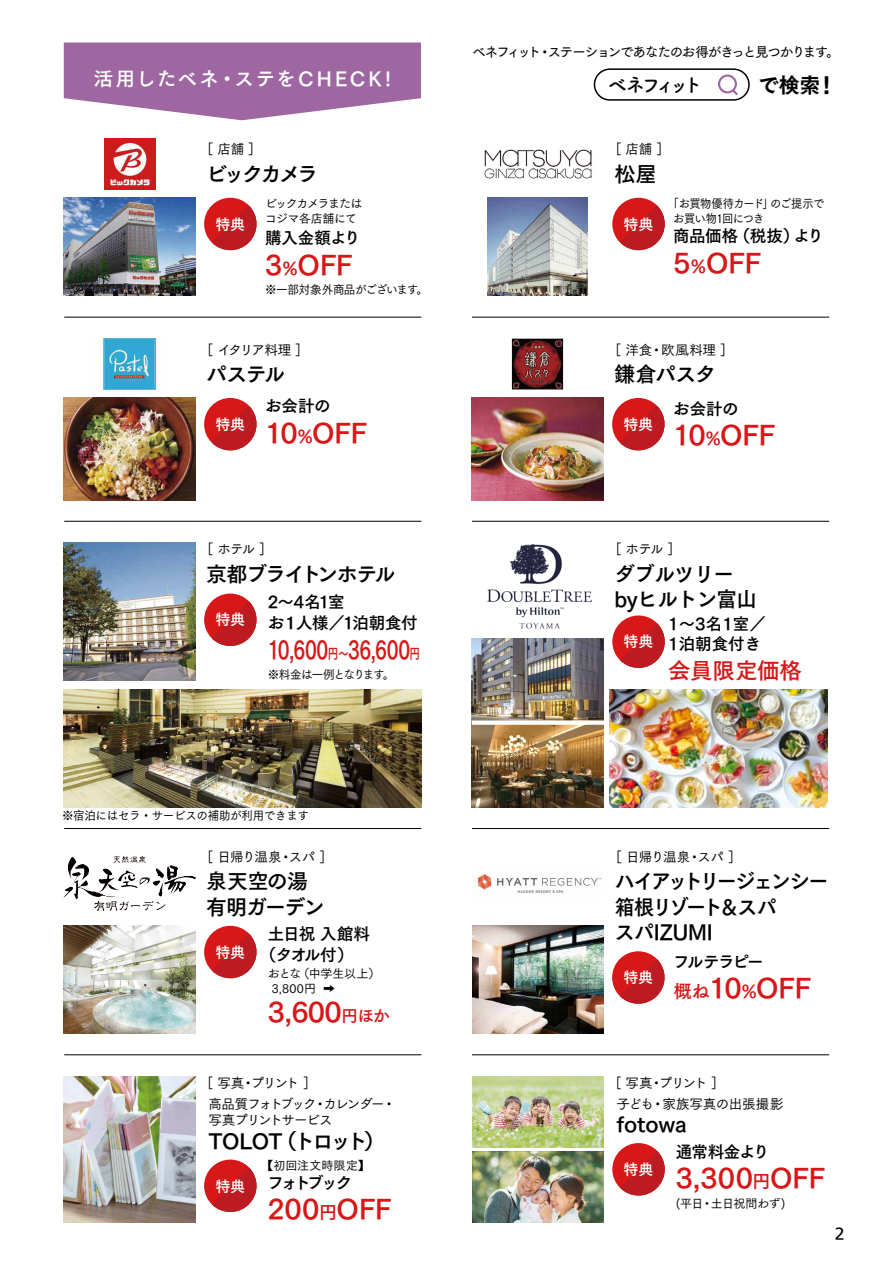
<style>
.page{position:relative;width:893px;height:1263px;background:#fff}
.page>*{position:absolute;margin:0;border:0;box-sizing:border-box;transform-origin:0 0}
.t1{font:27px "Tsuku Go Pro B";color:#d71718}
.t2{font:24.9px "Tsuku Go Pro B";letter-spacing:-.02em;color:#d71718;scale:.74 1}
.t3{font:22.5px "Tsuku Go Pro B";letter-spacing:-.015em;color:#d71718}
.t4{font:21px/25.5px "Tsuku Go Pro B";letter-spacing:-.055em;color:#000}
.t5{font:21px/25.5px "Tsuku Go Pro B";letter-spacing:-.075em;color:#000;scale:.96 1}
.t6{font:21px/24.8px "Tsuku Go Pro B";letter-spacing:-.035em;color:#000}
.t7{font:21px "Tsuku Go Pro B";letter-spacing:-.025em;color:#000}
.t8{font:21px "Tsuku Go Pro B";letter-spacing:-.085em;color:#000}
.t9{font:21px "Tsuku Go Pro E";color:#000}
.t10{font:19.5px "Tsuku Go Pro B";letter-spacing:.125em;color:#fff}
.t11{font:700 19.5px "Tsuku A Rd Gothic";letter-spacing:-.27em;color:#000}
.t12{font:16.5px/21px "Tsuku Go Pro B";letter-spacing:-.02em;color:#000}
.t13{font:16.5px/21px "Tsuku Go Pro B";letter-spacing:-.065em;color:#000}
.t14{font:16.5px/19.8px "Tsuku Go Pro B";color:#000}
.t15{font:15px "Tsuku Go Pro B";letter-spacing:-.005em;color:#fff}
.t16{font:500 14.85px "Iwa UD Go Hon Pro";color:#000}
.t17{font:13.5px "Tsuku Go Pro M";letter-spacing:-.065em;color:#000}
.t18{font:13.5px "Tsuku Go Pro D";letter-spacing:-.095em;color:#000}
.t19{font:13.5px/21px "Tsuku Go Pro M";letter-spacing:-.12em;color:#000}
.t20{font:13.5px/21px "Tsuku Go Pro M";letter-spacing:-.025em;color:#000}
.t21{font:13.5px "Tsuku Go Pro M";letter-spacing:-.09em;color:#000}
.t22{font:12px "Tsuku Go Pro M";letter-spacing:-.03em;color:#000;scale:.96 1}
.t23{font:12px/15px "Tsuku Go Pro M";letter-spacing:-.055em;color:#000;scale:.94 1}
.t24{font:12px/15px "Tsuku Go Pro M";letter-spacing:-.075em;color:#000}
.t25{font:12px/15px "Tsuku Go Pro M";letter-spacing:-.005em;color:#000}
.t26{font:12px "Tsuku Go Pro M";letter-spacing:-.1em;color:#000;scale:.96 1}
.t27{font:12px "Tsuku Go Pro M";letter-spacing:-.055em;color:#000}
.t28{font:12px "Tsuku Go Pro M";color:#000}
.s1{font-size:18px}
.s2{font-size:14.4px}
.s3{font-size:16.5px}
</style>
<div class="page">
<svg style="left:64px;top:43px;width:357px;height:77px;background:#ab7cae"></svg>
<hr style="left:64px;top:317px;width:357px;height:1px;background:#000">
<hr style="left:64px;top:521px;width:357px;height:1px;background:#000">
<hr style="left:64px;top:828px;width:357px;height:1px;background:#000">
<hr style="left:64px;top:1054px;width:357px;height:1px;background:#000">
<hr style="left:472px;top:521px;width:357px;height:1px;background:#000">
<hr style="left:472px;top:828px;width:357px;height:1px;background:#000">
<hr style="left:472px;top:1054px;width:357px;height:1px;background:#000">
<hr style="left:472px;top:317px;width:357px;height:1px;background:#000">
<img style="left:64px;top:198px;width:132px;height:98px">
<img style="left:64px;top:398px;width:132px;height:102px">
<img style="left:64px;top:689px;width:357px;height:118px">
<img style="left:472px;top:398px;width:132px;height:102px">
<img style="left:488px;top:198px;width:100px;height:98px">
<img style="left:104px;top:138px;width:51px;height:51px">
<img style="left:103px;top:338px;width:53px;height:51px">
<img style="left:64px;top:542px;width:132px;height:138px">
<img style="left:512px;top:338px;width:51px;height:51px">
<img style="left:484px;top:149px;width:108px;height:30px">
<div style="left:204px;top:198px;width:53px;height:52px;background:#d71718;border-radius:50%"></div>
<svg style="left:212px;top:205px;width:45px;height:46px"></svg>
<div style="left:204px;top:398px;width:53px;height:52px;background:#d71718;border-radius:50%"></div>
<svg style="left:212px;top:406px;width:45px;height:45px"></svg>
<div style="left:204px;top:593px;width:53px;height:53px;background:#d71718;border-radius:50%"></div>
<svg style="left:212px;top:601px;width:45px;height:45px"></svg>
<div style="left:612px;top:615px;width:53px;height:53px;background:#d71718;border-radius:50%"></div>
<svg style="left:620px;top:623px;width:45px;height:45px"></svg>
<div style="left:612px;top:398px;width:52px;height:52px;background:#d71718;border-radius:50%"></div>
<svg style="left:620px;top:406px;width:45px;height:45px"></svg>
<div style="left:612px;top:951px;width:52px;height:53px;background:#d71718;border-radius:50%"></div>
<svg style="left:620px;top:959px;width:45px;height:45px"></svg>
<div style="left:612px;top:198px;width:53px;height:52px;background:#d71718;border-radius:50%"></div>
<svg style="left:620px;top:205px;width:45px;height:46px"></svg>
<img style="left:64px;top:857px;width:132px;height:53px">
<img style="left:477px;top:873px;width:124px;height:20px">
<img style="left:64px;top:926px;width:132px;height:107px">
<img style="left:472px;top:926px;width:132px;height:107px">
<div style="left:204px;top:926px;width:53px;height:52px;background:#d71718;border-radius:50%"></div>
<svg style="left:212px;top:933px;width:45px;height:46px"></svg>
<img style="left:472px;top:1076px;width:132px;height:71px">
<img style="left:472px;top:1151px;width:132px;height:71px">
<img style="left:64px;top:1076px;width:132px;height:146px">
<div style="left:204px;top:1159px;width:53px;height:53px;background:#d71718;border-radius:50%"></div>
<svg style="left:212px;top:1167px;width:45px;height:45px"></svg>
<div style="left:612px;top:1143px;width:53px;height:52px;background:#d71718;border-radius:50%"></div>
<svg style="left:620px;top:1151px;width:45px;height:45px"></svg>
<div style="left:594px;top:68px;width:156px;height:33px;border:2px solid #000;border-radius:15px"></div>
<svg style="left:718px;top:74px;width:22px;height:24px"></svg>
<img style="left:487px;top:544px;width:105px;height:85px">
<img style="left:609px;top:689px;width:219px;height:118px">
<img style="left:472px;top:725px;width:132px;height:82px">
<img style="left:472px;top:638px;width:132px;height:82px">
<h3 class="t10" style="left:94px;top:61px;width:299px">活用したベネ・ステをCHECK!</h3>
<p class="t17" style="left:200px;top:138px;width:63px">［ 店舗 ］</p>
<h3 class="t4" style="left:206px;top:159px;width:114px">ビックカメラ</h3>
<p class="t15" style="left:215px;top:211px;width:31px">特典</p>
<p class="t24" style="left:265px;top:195px;width:99px">ビックカメラまたはコジマ各店舗にて</p>
<p class="t12" style="left:265px;top:226px;width:97px">購入金額より</p>
<h1 class="t1" style="left:265px;top:241px;width:89px">3<span class="s1">％</span>OFF</h1>
<p class="t22" style="left:265px;top:280px;width:171px">※一部対象外商品がございます。</p>
<p class="t17" style="left:200px;top:338px;width:110px">［ イタリア料理 ］</p>
<h3 class="t4" style="left:206px;top:359px;width:80px">パステル</h3>
<p class="t15" style="left:215px;top:411px;width:31px">特典</p>
<p class="t12" style="left:265px;top:394px;width:67px">お会計の</p>
<h1 class="t1" style="left:265px;top:409px;width:103px">10<span class="s1">%</span>OFF</h1>
<p class="t17" style="left:200px;top:538px;width:74px">［ ホテル ］</p>
<h3 class="t8" style="left:206px;top:556px;width:191px">京都ブライトンホテル</h3>
<p class="t15" style="left:215px;top:607px;width:31px">特典</p>
<p class="t13" style="left:268px;top:589px;width:151px">2～4名1室<br>お１人様／1泊朝食付</p>
<h2 class="t2" style="left:268px;top:628px;width:207px">10,600<span class="s2">円～</span>36,600<span class="s2">円</span></h2>
<p class="t26" style="left:268px;top:665px;width:133px">※料金は一例となります。</p>
<p class="t22" style="left:62px;top:806px;width:259px">※宿泊にはセラ・サービスの補助が利用できます</p>
<p class="t17" style="left:200px;top:845px;width:135px">［ 日帰り温泉・スパ ］</p>
<h3 class="t4" style="left:206px;top:866px;width:120px">泉天空の湯有明ガーデン</h3>
<p class="t15" style="left:215px;top:939px;width:31px">特典</p>
<p class="t12" style="left:260px;top:922px;width:111px;text-indent:8px">土日祝入館料（タオル付）</p>
<p class="t25" style="left:272px;top:965px;width:110px;text-indent:-4px">おとな（中学生以上）<br>3,800円 ➡</p>
<h1 class="t1" style="left:268px;top:988px;width:123px">3,600<span class="s3">円ほか</span></h1>
<p class="t19" style="left:208px;top:1071px;width:189px;text-indent:-9px">［ 写真・プリント ］<br>高品質フォトブック・カレンダー・</p>
<p class="t21" style="left:208px;top:1109px;width:126px">写真プリントサービス</p>
<h3 class="t7" style="left:208px;top:1122px;width:178px">TOLOT（トロット）</h3>
<p class="t15" style="left:215px;top:1173px;width:31px">特典</p>
<p class="t28" style="left:261px;top:1156px;width:110px">【初回注文時限定】</p>
<p class="t12" style="left:267px;top:1170px;width:86px">フォトブック</p>
<h1 class="t1" style="left:267px;top:1186px;width:126px">200<span class="s1">円</span>OFF</h1>
<p class="t18" style="left:472px;top:40px;width:369px">ベネフィット・ステーションであなたのお得がきっと見つかります。</p>
<h3 class="t11" style="left:607px;top:69px;width:97px">ベネフィット</h3>
<h3 class="t9" style="left:758px;top:66px;width:81px">で検索！</h3>
<p class="t17" style="left:608px;top:138px;width:63px">［ 店舗 ］</p>
<h3 class="t4" style="left:614px;top:159px;width:44px">松屋</h3>
<p class="t15" style="left:624px;top:211px;width:31px">特典</p>
<p class="t23" style="left:673px;top:195px;width:162px;text-indent:-6px">「お買物優待カード」のご提示でお買い物1回につき</p>
<p class="t12" style="left:673px;top:224px;width:152px">商品価格（税抜）より</p>
<h1 class="t1" style="left:673px;top:239px;width:89px">5<span class="s1">％</span>OFF</h1>
<p class="t17" style="left:608px;top:338px;width:127px">［ 洋食・欧風料理 ］</p>
<h3 class="t4" style="left:614px;top:359px;width:103px">鎌倉パスタ</h3>
<p class="t15" style="left:623px;top:411px;width:31px">特典</p>
<p class="t12" style="left:673px;top:396px;width:67px">お会計の</p>
<h1 class="t1" style="left:673px;top:411px;width:103px">10<span class="s1">%</span>OFF</h1>
<p class="t17" style="left:608px;top:538px;width:74px">［ ホテル ］</p>
<h3 class="t6" style="left:614px;top:559px;width:144px">ダブルツリーbyヒルトン富山</h3>
<p class="t15" style="left:624px;top:629px;width:31px">特典</p>
<p class="t14" style="left:668px;top:612px;width:99px">1～3名1室／<br>1泊朝食付き</p>
<h3 class="t3" style="left:668px;top:651px;width:135px">会員限定価格</h3>
<p class="t17" style="left:608px;top:845px;width:135px">［ 日帰り温泉・スパ ］</p>
<h3 class="t5" style="left:615px;top:866px;width:224px">ハイアットリージェンシー箱根リゾート＆スパ<br>スパIZUMI</h3>
<p class="t15" style="left:623px;top:964px;width:31px">特典</p>
<p class="t12" style="left:673px;top:949px;width:92px">フルテラピー</p>
<h1 class="t1" style="left:674px;top:965px;width:139px"><span class="s1">概ね</span>10<span class="s1">%</span>OFF</h1>
<p class="t20" style="left:617px;top:1071px;width:168px;text-indent:-9px">［ 写真・プリント ］<br>子ども・家族写真の出張撮影</p>
<h3 class="t4" style="left:617px;top:1109px;width:72px">fotowa</h3>
<p class="t15" style="left:624px;top:1156px;width:31px">特典</p>
<p class="t12" style="left:676px;top:1139px;width:95px">通常料金より</p>
<h1 class="t1" style="left:676px;top:1154px;width:151px">3,300<span class="s1">円</span>OFF</h1>
<p class="t27" style="left:676px;top:1193px;width:111px">(平日・土日祝問わず)</p>
<p class="t16" style="left:835px;top:1222px;width:11px">2</p>
</div>
